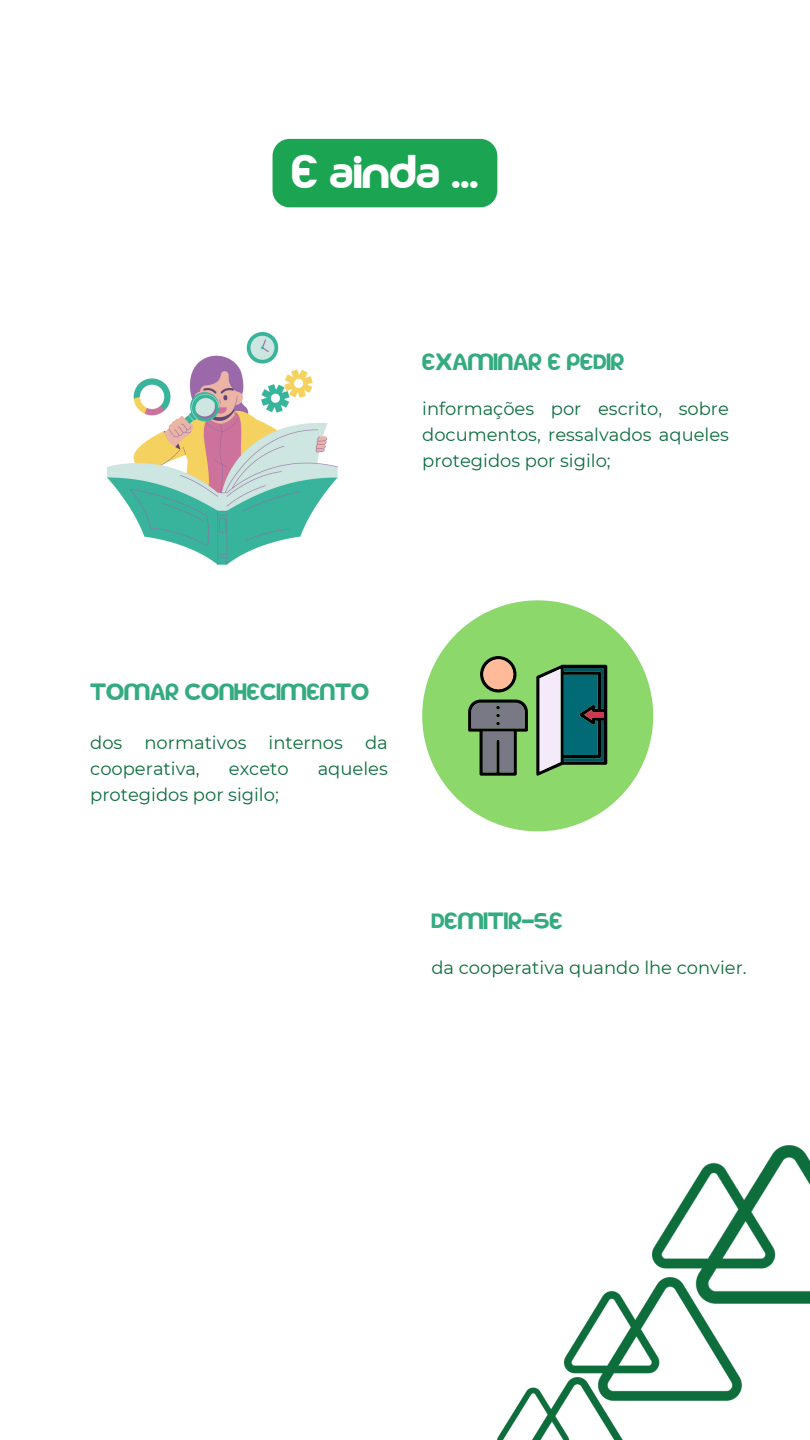
<style>
.page{position:relative;width:810px;height:1440px;background:#fff}
.page>*{position:absolute;margin:0;border:0;box-sizing:border-box;transform-origin:0 0}
.t1{font:47.3px "kodakku";color:#fff}
.t2{font:23.6px "kodakku";color:#33ab7f}
.t3{font:17.9px/26.2px "Montserrat";color:#0d6e3c;text-align:justify}
</style>
<div class="page">
<img style="left:497px;top:1387px;width:134px;height:53px">
<img style="left:564px;top:1290px;width:178px;height:110px">
<img style="left:653px;top:1146px;width:157px;height:158px">
<svg style="left:422px;top:600px;width:231px;height:231px;fill:#8cd86b"></svg>
<svg style="left:468px;top:656px;width:139px;height:120px;background:#668c6d"></svg>
<img style="left:108px;top:333px;width:230px;height:232px">
<div style="left:273px;top:139px;width:224px;height:68px;background:#1ba553;border-radius:17px"></div>
<p class="t1" style="left:291px;top:148px;width:188px">E ainda ...</p>
<h1 class="t2" style="left:422px;top:350px;width:204px">EXAMINAR E PEDIR</h1>
<p class="t3" style="left:422px;top:395px;width:308px">informações por escrito, sobre documentos, ressalvados aqueles protegidos por sigilo;</p>
<h2 class="t2" style="left:90px;top:680px;width:280px">TOMAR CONHECIMENTO</h2>
<p class="t3" style="left:90px;top:729px;width:299px">dos normativos internos da cooperativa,</p>
<p class="t3" style="left:229px;top:756px;width:61px">exceto</p>
<p class="t3" style="left:318px;top:756px;width:72px">aqueles</p>
<p class="t3" style="left:90px;top:782px;width:190px">protegidos por sigilo;</p>
<h2 class="t2" style="left:431px;top:909px;width:133px">DEMITIR-SE</h2>
<p class="t3" style="left:431px;top:954px;width:317px">da cooperativa quando lhe convier.</p>
</div>
